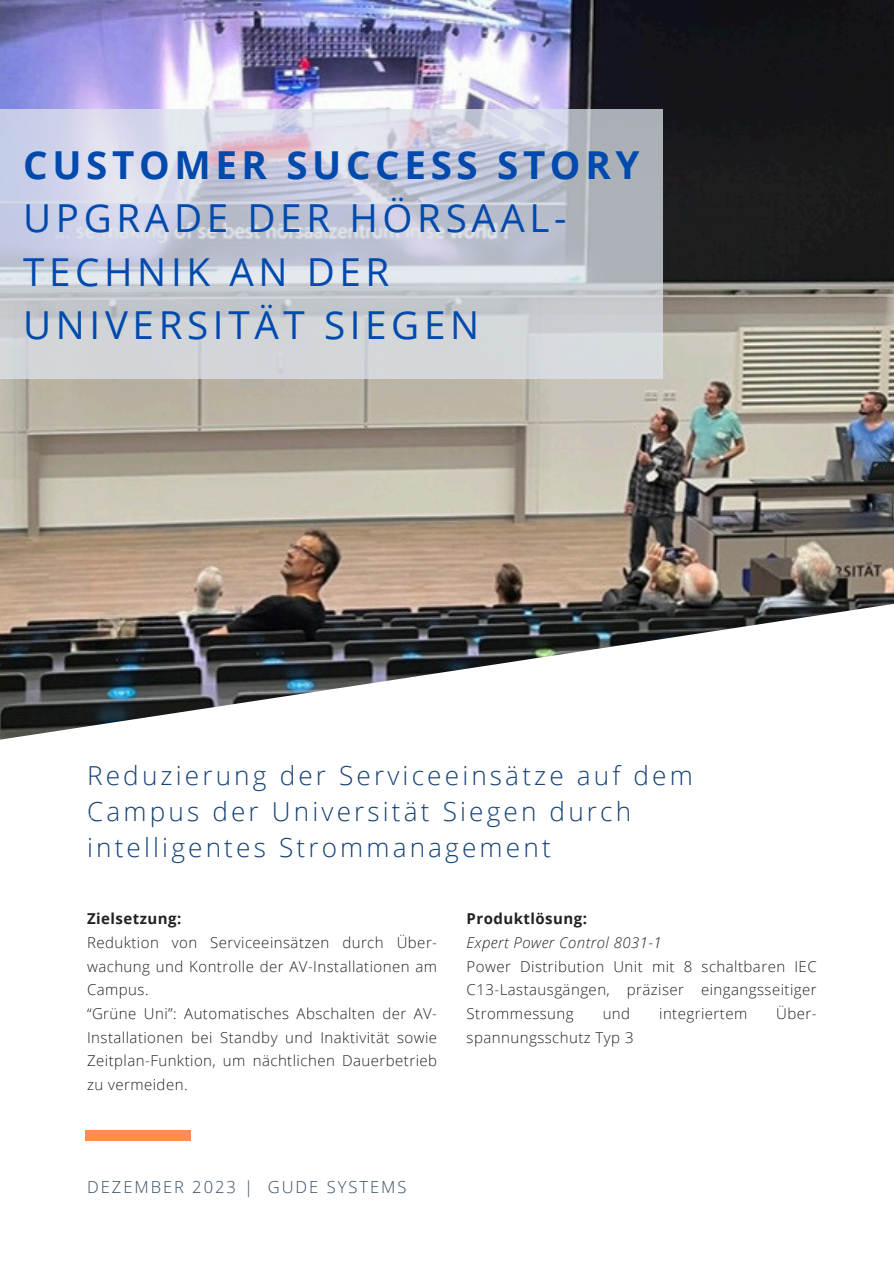
<style>
.page{position:relative;width:894px;height:1264px;background:#fff}
.page>*{position:absolute;margin:0;border:0;box-sizing:border-box;transform-origin:0 0}
.t1{font:38.55px/53.6px "Open Sans";letter-spacing:.12em;color:#004aad}
.t2{font:300 26.1px/36.3px "Open Sans";letter-spacing:.12em;color:#174376}
.t3{font:300 16.5px "Open Sans";letter-spacing:.12em;color:#364d62}
.t4{font:300 15px/23.7px "Open Sans";letter-spacing:.03em;color:#222}
.s1{font-weight:700}
.s2{font-style:italic}
</style>
<div class="page">
<img style="left:0;top:0;width:893px;height:740px">
<div style="left:85px;top:1130px;width:106px;height:10px;background:#ff8d4d"></div>
<svg style="left:0;top:109px;width:662px;height:269px"></svg>
<h1 class="t1" style="left:23px;top:137px;width:617px"><span class="s1">CUSTOMER SUCCESS STORY<br></span>UPGRADE DER HÖRSAAL-<br>TECHNIK AN DER<br>UNIVERSITÄT SIEGEN</h1>
<h2 class="t2" style="left:87px;top:756px;width:607px">Reduzierung der Serviceeinsätze auf dem<br>Campus der Universität Siegen durch intelligentes Strommanagement</h2>
<h4 class="t4" style="left:87px;top:906px;width:351px"><span class="s1">Zielsetzung:<br></span>Reduktion von Serviceeinsätzen durch Über&shy;wachung und Kontrolle der AV-Installationen am Campus.<br>“Grüne Uni”: Automatisches Abschalten der AV-Installationen bei Standby und Inaktivität sowie Zeitplan-Funktion, um nächtlichen Dauerbetrieb zu vermeiden.</h4>
<p class="t4" style="left:466px;top:906px;width:351px"><span class="s1">Produktlösung:<br></span><span class="s2">Expert Power Control 8031-1<br></span>Power Distribution Unit mit 8 schaltbaren IEC<br>C13-Lastausgängen, präziser eingangsseitiger<br>Strommessung</p>
<p class="t4" style="left:602px;top:1001px;width:29px">und</p>
<p class="t4" style="left:659px;top:1001px;width:90px">integriertem</p>
<p class="t4" style="left:776px;top:1001px;width:42px">Über-</p>
<p class="t4" style="left:466px;top:1024px;width:168px">spannungsschutz Typ 3</p>
<p class="t3" style="left:87px;top:1175px;width:321px">DEZEMBER 2023 | GUDE SYSTEMS</p>
</div>
